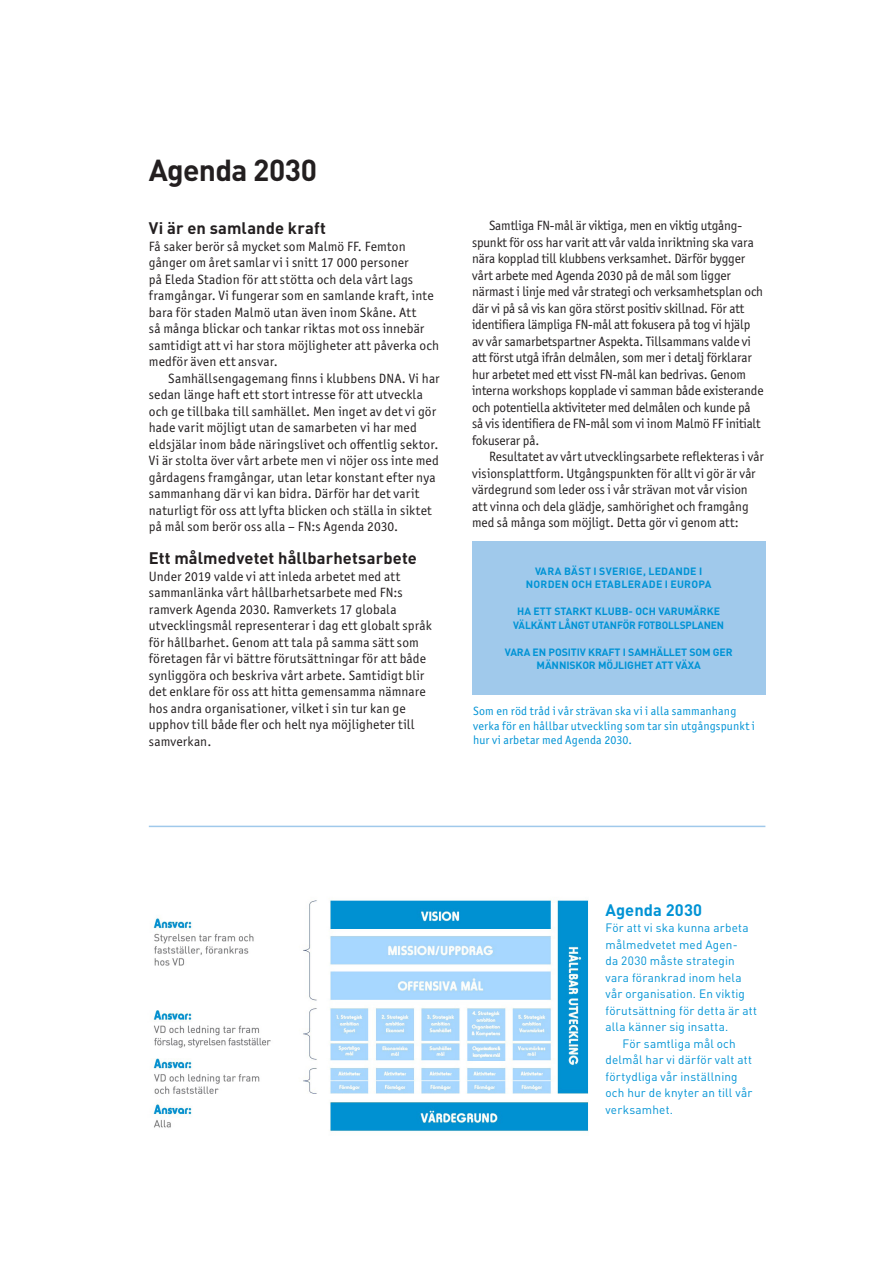
<style>
.page{position:relative;width:893px;height:1263px;background:#fff}
.page>*{position:absolute;margin:0;border:0;box-sizing:border-box;transform-origin:0 0}
.Rubrik{font:700 30px "DIN";letter-spacing:-.02em;color:#231f20}
.Mellanrubrik{font:700 16.5px "DIN";letter-spacing:.005em;color:#231f20}
.Mellanrubrik-2{font:700 16.5px "DIN";letter-spacing:.005em;color:#0093d5}
.Brödtext_stycke_ett{font:13.5px/16.5px "Officina Sans ITC Pro";letter-spacing:.01em;color:#231f20}
.Brödtext_resten{font:13.5px/16.5px "Officina Sans ITC Pro";letter-spacing:-.01em;color:#231f20}
.Agenda_bröd_indrag{font:12px/16.5px "DIN";letter-spacing:.015em;color:#0093d5}
.Bildtext{font:12px/14.4px "Officina Sans ITC Pro";letter-spacing:.015em;color:#0093d5}
.Förrubrik{font:700 10.5px/13.5px "DIN";letter-spacing:-.01em;color:#0093d5;text-align:center}
.Förrubrik-2{font:700 10.5px/13.5px "DIN";letter-spacing:.02em;color:#0093d5;text-align:center}
</style>
<div class="page">
<div style="left:472px;top:541px;width:293px;height:154px;background:#a0c9eb"></div>
<img style="left:151px;top:900px;width:438px;height:232px">
<hr style="left:149px;top:826px;width:616px;height:1px;background:#a0c9eb">
<p class="Rubrik" style="left:149px;top:151px;width:170px">Agenda 2030</p>
<p class="Mellanrubrik" style="left:149px;top:217px;width:179px">Vi är en samlande kraft</p>
<p class="Brödtext_stycke_ett" style="left:149px;top:238px;width:292px">Få saker berör så mycket som Malmö FF. Femton gånger om året samlar vi i snitt 17 000 personer<br>på Eleda Stadion för att stötta och dela vårt lags framgångar. Vi fungerar som en samlande kraft, inte bara för staden Malmö utan även inom Skåne. Att<br>så många blickar och tankar riktas mot oss innebär samtidigt att vi har stora möjligheter att påverka och medför även ett ansvar.</p>
<p class="Brödtext_stycke_ett" style="left:149px;top:370px;width:292px;text-indent:19px">Samhällsengagemang finns i klubbens DNA. Vi har sedan länge haft ett stort intresse för att utveckla och ge tillbaka till samhället. Men inget av det vi gör hade varit möjligt utan de samarbeten vi har med eldsjälar inom både näringslivet och offentlig sektor.<br>Vi är stolta över vårt arbete men vi nöjer oss inte med gårdagens framgångar, utan letar konstant efter nya sammanhang där vi kan bidra. Därför har det varit naturligt för oss att lyfta blicken och ställa in siktet på mål som berör oss alla – FN:s Agenda 2030.</p>
<p class="Mellanrubrik" style="left:149px;top:547px;width:270px">Ett målmedvetet hållbarhetsarbete</p>
<p class="Brödtext_stycke_ett" style="left:149px;top:568px;width:284px">Under 2019 valde vi att inleda arbetet med att sammanlänka vårt hållbarhetsarbete med FN:s ramverk Agenda 2030. Ramverkets 17 globala utvecklingsmål representerar i dag ett globalt språk för hållbarhet. Genom att tala på samma sätt som företagen får vi bättre förutsättningar för att både synliggöra och beskriva vårt arbete. Samtidigt blir det enklare för oss att hitta gemensamma nämnare hos andra organisationer, vilket i sin tur kan ge upphov till både fler och helt nya möjligheter till samverkan.</p>
<p class="Brödtext_resten" style="left:472px;top:217px;width:293px;text-indent:17px">Samtliga FN-mål är viktiga, men en viktig utgång&shy;spunkt för oss har varit att vår valda inriktning ska vara nära kopplad till klubbens verksamhet. Därför bygger vårt arbete med Agenda 2030 på de mål som ligger närmast i linje med vår strategi och verksamhetsplan och där vi på så vis kan göra störst positiv skillnad. För att identifiera lämpliga FN-mål att fokusera på tog vi hjälp av vår samarbetspartner Aspekta. Tillsammans valde vi att först utgå ifrån delmålen, som mer i detalj förklarar hur arbetet med ett visst FN-mål kan bedrivas. Genom interna workshops kopplade vi samman både existerande och potentiella aktiviteter med delmålen och kunde på så vis identifiera de FN-mål som vi inom Malmö FF initialt fokuserar på.</p>
<p class="Brödtext_resten" style="left:472px;top:448px;width:293px;text-indent:17px">Resultatet av vårt utvecklingsarbete reflekteras i vår visionsplattform. Utgångspunkten för allt vi gör är vår värdegrund som leder oss i vår strävan mot vår vision att vinna och dela glädje, samhörighet och framgång med så många som möjligt. Detta gör vi genom att:</p>
<p class="Förrubrik-2" style="left:526px;top:564px;width:187px">VARA BÄST I SVERIGE, LEDANDE I<br>NORDEN OCH ETABLERADE I EUROPA</p>
<p class="Förrubrik" style="left:513px;top:604px;width:212px">HA ETT STARKT KLUBB- OCH VARUMÄRKE<br>VÄLKÄNT LÅNGT UTANFÖR FOTBOLLSPLANEN</p>
<p class="Förrubrik" style="left:505px;top:645px;width:229px">VARA EN POSITIV KRAFT I SAMHÄLLET SOM GER<br>MÄNNISKOR MÖJLIGHET ATT VÄXA</p>
<p class="Bildtext" style="left:473px;top:704px;width:283px">Som en röd tråd i vår strävan ska vi i alla sammanhang verka för en hållbar utveckling som tar sin utgångspunkt i hur vi arbetar med Agenda 2030.</p>
<p class="Mellanrubrik-2" style="left:605px;top:899px;width:98px">Agenda 2030</p>
<p class="Agenda_bröd_indrag" style="left:605px;top:920px;width:153px">För att vi ska kunna arbeta målmedvetet med Agen-<br>da 2030 måste strategin vara förankrad inom hela vår organisation. En viktig förutsättning för detta är att alla känner sig insatta.</p>
<p class="Agenda_bröd_indrag" style="left:605px;top:1035px;width:148px;text-indent:17px">För samtliga mål och delmål har vi därför valt att förtydliga vår inställning och hur de knyter an till vår verksamhet.</p>
</div>
